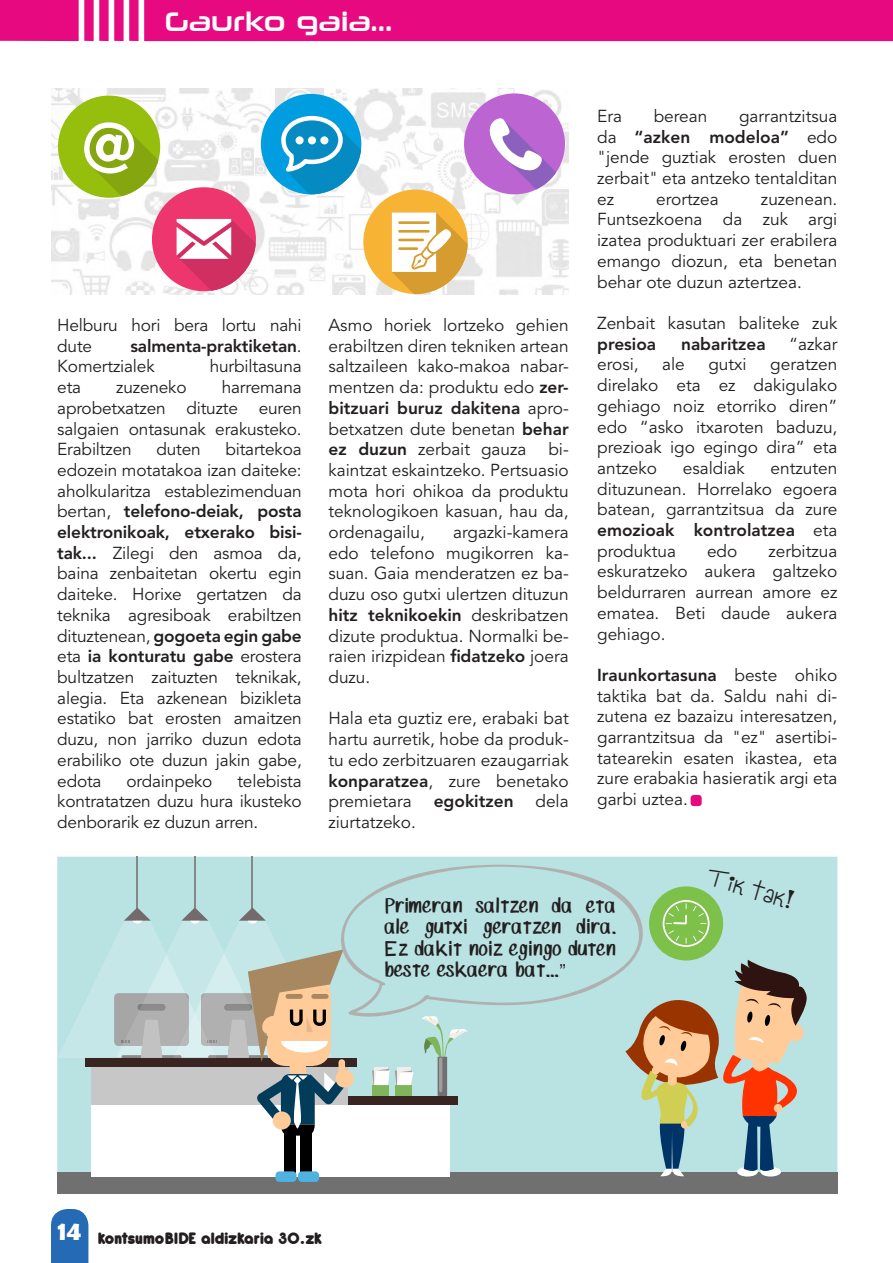
<style>
.page{position:relative;width:893px;height:1263px;background:#fff}
.page>*{position:absolute;margin:0;border:0;box-sizing:border-box;transform-origin:0 0}
.t1{font:27px "Neuropolitical Rg";color:#fff}
.t2{font:700 27px "Berlin Sans FB Demi";color:#fff}
.t3{font:22.5px "Genesis Handwriting";color:#231f20}
.t4{font:18px/21.6px "SP Marker Font";color:#231f20;text-align:justify}
.t5{font:800 18px "Antipasto";letter-spacing:-.03em;color:#231f20}
.t6{font:17.25px/20.7px "Avenir LT Std";color:#231f20;text-align:justify}
.t7{font:800 17.25px/20.7px "Avenir LT Std";color:#231f20}
.s1{font-weight:400}
.s2{font-weight:800}
</style>
<div class="page">
<img style="left:51px;top:88px;width:518px;height:206px">
<div style="left:57px;top:857px;width:780px;height:337px;background:#b9e2e3"></div>
<div style="left:51px;top:1209px;width:37px;height:54px;background:#246ab4"></div>
<div style="left:691px;top:795px;width:11px;height:11px;background:#e70980;border-radius:3px"></div>
<div style="left:0;top:0;width:893px;height:41px;background:#e70980"></div>
<div style="left:649px;top:886px;width:74px;height:74px;background:#7dc04a;border-radius:50%"></div>
<svg style="left:663px;top:900px;width:46px;height:47px"></svg>
<div style="left:464px;top:93px;width:101px;height:101px;background:#bb64d2;border-radius:50%"></div>
<svg style="left:484px;top:118px;width:72px;height:71px"></svg>
<div style="left:261px;top:94px;width:100px;height:100px;background:#009ee0;border-radius:50%"></div>
<svg style="left:281px;top:116px;width:80px;height:79px"></svg>
<div style="left:58px;top:96px;width:102px;height:102px;background:#96bf0d;border-radius:50%"></div>
<svg style="left:84px;top:122px;width:74px;height:74px"></svg>
<div style="left:363px;top:190px;width:105px;height:104px;background:#f7b333;border-radius:50%"></div>
<svg style="left:392px;top:212px;width:76px;height:82px;background:#ebcd94"></svg>
<div style="left:152px;top:187px;width:104px;height:104px;background:#ed366e;border-radius:50%"></div>
<svg style="left:177px;top:219px;width:79px;height:72px"></svg>
<div style="left:57px;top:1172px;width:780px;height:21px;background:#707070"></div>
<svg style="left:625px;top:960px;width:183px;height:216px;background:#b5af9e"></svg>
<div style="left:373px;top:1085px;width:16px;height:12px;background:#80b55c"></div>
<div style="left:374px;top:1068px;width:14px;height:17px;background:#f2edeb"></div>
<div style="left:395px;top:1085px;width:17px;height:12px;background:#80b55c"></div>
<div style="left:397px;top:1068px;width:13px;height:17px;background:#f2edeb"></div>
<svg style="left:372px;top:1069px;width:42px;height:16px"></svg>
<svg style="left:421px;top:1019px;width:47px;height:78px;background:#afd2cd"></svg>
<hr style="left:137px;top:857px;width:1px;height:56px;background:#878787">
<hr style="left:194px;top:857px;width:2px;height:56px;background:#878787">
<hr style="left:252px;top:857px;width:1px;height:56px;background:#878787">
<div style="left:92px;top:1062px;width:256px;height:114px;background:#c7c7c7"></div>
<div style="left:85px;top:1058px;width:272px;height:8px;background:#382421"></div>
<div style="left:92px;top:1105px;width:358px;height:71px;background:#fff"></div>
<div style="left:348px;top:1097px;width:109px;height:8px;background:#382421"></div>
<div style="left:290px;top:1053px;width:16px;height:32px;background:#fc9;border-radius:8px"></div>
<div style="left:284px;top:1131px;width:12px;height:42px;background:#000"></div>
<div style="left:300px;top:1131px;width:11px;height:42px;background:#000"></div>
<svg style="left:275px;top:1171px;width:44px;height:11px"></svg>
<div style="left:267px;top:975px;width:64px;height:91px;background:#fc9;border-radius:21px"></div>
<svg style="left:257px;top:1069px;width:97px;height:66px"></svg>
<div style="left:338px;top:1059px;width:7px;height:19px;background:#fc9;border-radius:3px"></div>
<svg style="left:57px;top:907px;width:286px;height:155px;background:#bdccc5"></svg>
<div style="left:336px;top:861px;width:313px;height:158px;background:#b9e2e3"></div>
<h1 class="t1" style="left:165px;top:4px;width:229px">Gaurko gaia...</h1>
<p class="t6" style="left:57px;top:315px;width:246px">Helburu hori bera lortu nahi dute</p>
<p class="t7" style="left:57px;top:335px;width:246px;text-indent:73px">salmenta-praktiketan<span class="s1">.<br>Komertzialek</span></p>
<p class="t6" style="left:210px;top:357px;width:93px">hurbiltasuna</p>
<p class="t6" style="left:57px;top:377px;width:246px;text-indent:164px">harremana aprobetxatzen dituzte euren salgaien ontasunak erakusteko.<br>Erabiltzen</p>
<p class="t6" style="left:57px;top:377px;width:25px">eta</p>
<p class="t6" style="left:116px;top:377px;width:72px">zuzeneko</p>
<p class="t6" style="left:57px;top:439px;width:246px;text-indent:168px">bitartekoa edozein motatakoa izan daiteke: aholkularitza establezimenduan bertan, <span class="s2">telefono-deiak, posta elektronikoak, etxerako bisi&shy;tak...</span> Zilegi den asmoa da, baina zenbaitetan okertu egin daiteke. Horixe gertatzen da teknika agresiboak erabiltzen dituztenean, <span class="s2">gogoeta egin gabe </span>eta <span class="s2">ia konturatu gabe</span> erostera bultzatzen zaituzten teknikak, alegia. Eta azkenean bizikleta estatiko bat erosten amaitzen duzu, non jarriko duzun edota erabiliko ote duzun jakin gabe, edota</p>
<p class="t6" style="left:156px;top:439px;width:46px">duten</p>
<p class="t6" style="left:57px;top:771px;width:246px;text-indent:180px">telebista kontratatzen duzu hura ikusteko denborarik ez duzun arren.</p>
<p class="t6" style="left:127px;top:771px;width:87px">ordainpeko</p>
<p class="t6" style="left:328px;top:315px;width:242px">Asmo horiek lortzeko gehien erabiltzen diren tekniken artean saltzaileen kako-makoa nabar&shy;mentzen da: produktu edo <span class="s2">zer&shy;bitzuari buruz dakitena</span> apro&shy;betxatzen dute benetan <span class="s2">behar ez duzun</span> zerbait gauza</p>
<p class="t6" style="left:328px;top:439px;width:242px;text-indent:220px">bi&shy;kaintzat eskaintzeko. Pertsuasio mota hori ohikoa da produktu teknologikoen kasuan, hau da, ordenagailu,</p>
<p class="t6" style="left:328px;top:522px;width:242px;text-indent:125px">argazki-kamera edo telefono mugikorren ka&shy;suan. Gaia menderatzen ez ba&shy;duzu oso gutxi ulertzen dituzun <span class="s2">hitz teknikoekin</span> deskribatzen dizute produktua. Normalki be&shy;raien irizpidean <span class="s2">fidatzeko</span> joera duzu.</p>
<p class="t6" style="left:328px;top:709px;width:242px">Hala eta guztiz ere, erabaki bat hartu aurretik, hobe da produk&shy;tu edo zerbitzuaren ezaugarriak <span class="s2">konparatzea</span>, zure benetako premietara</p>
<p class="t7" style="left:434px;top:791px;width:81px">egokitzen</p>
<p class="t6" style="left:535px;top:791px;width:35px">dela</p>
<p class="t6" style="left:328px;top:812px;width:89px">ziurtatzeko.</p>
<p class="t6" style="left:597px;top:106px;width:26px">Era</p>
<p class="t6" style="left:654px;top:106px;width:55px">berean</p>
<p class="t6" style="left:597px;top:106px;width:242px;text-indent:142px">garrantzitsua da <span class="s2">“azken modeloa”</span> edo "jende guztiak erosten duen zerbait" eta antzeko tentalditan ez</p>
<p class="t6" style="left:656px;top:189px;width:64px">erortzea</p>
<p class="t6" style="left:597px;top:189px;width:242px;text-indent:164px">zuzenean.<br>Funtsezkoena da zuk argi izatea produktuari zer erabilera emango diozun, eta benetan behar ote duzun aztertzea.</p>
<p class="t6" style="left:597px;top:313px;width:242px">Zenbait kasutan baliteke zuk</p>
<p class="t7" style="left:597px;top:333px;width:61px">presioa</p>
<p class="t7" style="left:681px;top:333px;width:86px">nabaritzea</p>
<p class="t6" style="left:789px;top:334px;width:50px">“azkar</p>
<p class="t6" style="left:597px;top:355px;width:43px">erosi,</p>
<p class="t6" style="left:662px;top:355px;width:24px">ale</p>
<p class="t6" style="left:708px;top:355px;width:40px">gutxi</p>
<p class="t6" style="left:597px;top:355px;width:242px;text-indent:173px">geratzen direlako eta ez dakigulako gehiago noiz etorriko diren” edo “asko itxaroten baduzu, prezioak igo egingo dira” eta antzeko</p>
<p class="t6" style="left:683px;top:458px;width:63px">esaldiak</p>
<p class="t6" style="left:597px;top:458px;width:242px;text-indent:173px">entzuten dituzunean. Horrelako egoera batean, garrantzitsua da zure <span class="s2">emozioak kontrolatzea</span> eta produktua</p>
<p class="t6" style="left:597px;top:541px;width:242px;text-indent:171px">zerbitzua eskuratzeko aukera galtzeko beldurraren aurrean amore ez ematea. Beti daude aukera gehiago.</p>
<p class="t6" style="left:597px;top:665px;width:242px"><span class="s2">Iraunkortasuna</span> beste ohiko taktika bat da. Saldu nahi di&shy;zutena ez bazaizu interesatzen, garrantzitsua da "ez" asertibi&shy;tatearekin esaten ikastea, eta zure erabakia hasieratik argi eta garbi uztea.</p>
<p class="t6" style="left:707px;top:541px;width:32px">edo</p>
<p class="t4" style="left:385px;top:896px;width:233px">Primeran saltzen da eta ale gutxi geratzen dira.<br>Ez dakit noiz egingo duten beste eskaera bat...”</p>
<h2 class="t3" style="left:710px;top:864px;width:91px;rotate:16deg">Tik tak!</h2>
<h1 class="t2" style="left:58px;top:1215px;width:25px">14</h1>
<p class="t5" style="left:98px;top:1226px;width:226px">kontsumoBIDE aldizkaria 30.zk</p>
</div>
